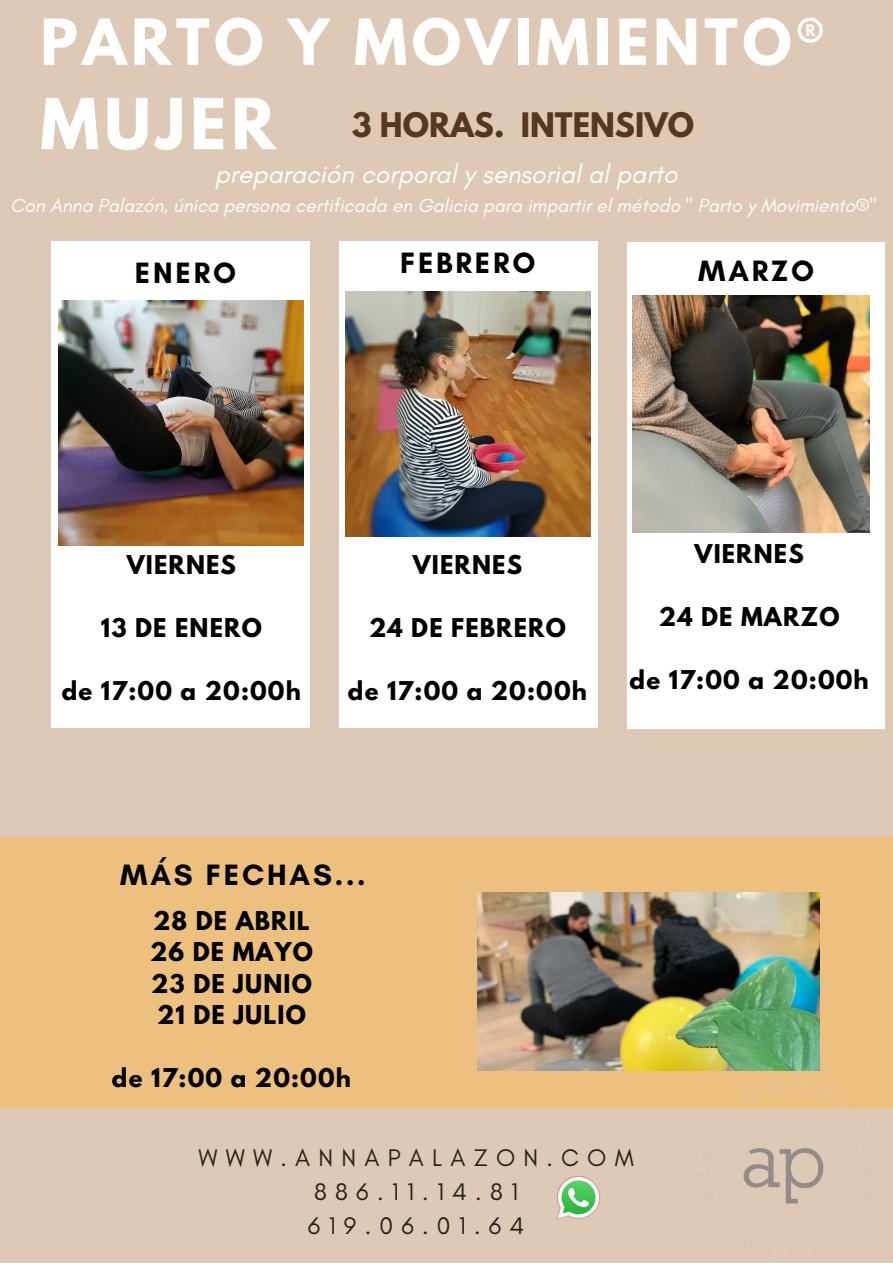
<style>
.page{position:relative;width:893px;height:1264px;background:#fff}
.page>*{position:absolute;margin:0;border:0;box-sizing:border-box;transform-origin:0 0}
.t1{font:700 62.25px "League Spartan";letter-spacing:.08em;color:#fff}
.t2{font:700 56.25px "League Spartan";letter-spacing:.08em;color:#fff}
.t3{font:700 30px "Glacial Indifference";letter-spacing:.095em;color:#000}
.t4{font:700 30px "League Spartan";color:#573720}
.t5{font:italic 26.4px "Glacial Indifference";color:#fff}
.t6{font:24.45px/33.8px "Glacial Indifference";letter-spacing:.335em;color:#28221d;text-align:center}
.t7{font:700 22.95px/31.5px "League Spartan";letter-spacing:.05em;color:#000;text-align:center}
.t8{font:italic 19.35px "Glacial Indifference";color:#fff}
</style>
<div class="page">
<div style="left:0;top:0;width:892px;height:1262px;background:#ddc9b5"></div>
<div style="left:627px;top:242px;width:257px;height:486px;background:#fff"></div>
<img style="left:633px;top:295px;width:236px;height:237px">
<div style="left:339px;top:241px;width:258px;height:487px;background:#fff"></div>
<img style="left:345px;top:291px;width:245px;height:245px">
<div style="left:51px;top:241px;width:259px;height:487px;background:#fff"></div>
<img style="left:58px;top:300px;width:245px;height:245px">
<div style="left:0;top:837px;width:892px;height:271px;background:#edc07f"></div>
<img style="left:477px;top:892px;width:342px;height:178px">
<img style="left:687px;top:1067px;width:198px;height:137px">
<img style="left:557px;top:1191px;width:43px;height:28px">
<svg style="left:558px;top:1176px;width:41px;height:42px;background:#9ed59d"></svg>
<h2 class="t2" style="left:40px;top:14px;width:785px">PARTO Y MOVIMIENTO®</h2>
<h1 class="t1" style="left:40px;top:93px;width:237px">MUJER</h1>
<p class="t5" style="left:215px;top:157px;width:464px">preparación corporal y sensorial al parto</p>
<p class="t8" style="left:10px;top:193px;width:868px">Con Anna Palazón, única persona certificada en Galicia para impartir el método " Parto y Movimiento®"</p>
<h3 class="t4" style="left:352px;top:110px;width:344px">3 HORAS. INTENSIVO</h3>
<h3 class="t3" style="left:135px;top:255px;width:103px">ENERO</h3>
<h3 class="t3" style="left:400px;top:245px;width:137px">FEBRERO</h3>
<h3 class="t3" style="left:698px;top:252px;width:117px">MARZO</h3>
<p class="t7" style="left:127px;top:551px;width:111px">VIERNES</p>
<p class="t7" style="left:413px;top:551px;width:111px">VIERNES</p>
<p class="t7" style="left:694px;top:541px;width:111px">VIERNES</p>
<p class="t7" style="left:101px;top:614px;width:162px">13 DE ENERO</p>
<p class="t7" style="left:369px;top:614px;width:198px">24 DE FEBRERO</p>
<p class="t7" style="left:659px;top:604px;width:182px">24 DE MARZO</p>
<p class="t7" style="left:62px;top:677px;width:241px">de 17:00 a 20:00h</p>
<p class="t7" style="left:348px;top:677px;width:241px">de 17:00 a 20:00h</p>
<p class="t7" style="left:629px;top:667px;width:241px">de 17:00 a 20:00h</p>
<h3 class="t3" style="left:120px;top:856px;width:247px">MÁS FECHAS...</h3>
<p class="t7" style="left:150px;top:907px;width:164px">28 DE ABRIL<br>26 DE MAYO<br>23 DE JUNIO<br>21 DE JULIO</p>
<p class="t7" style="left:112px;top:1065px;width:241px">de 17:00 a 20:00h</p>
<p class="t6" style="left:198px;top:1140px;width:437px">WWW.ANNAPALAZON.COM<br>886.11.14.81<br>619.06.01.64</p>
</div>
